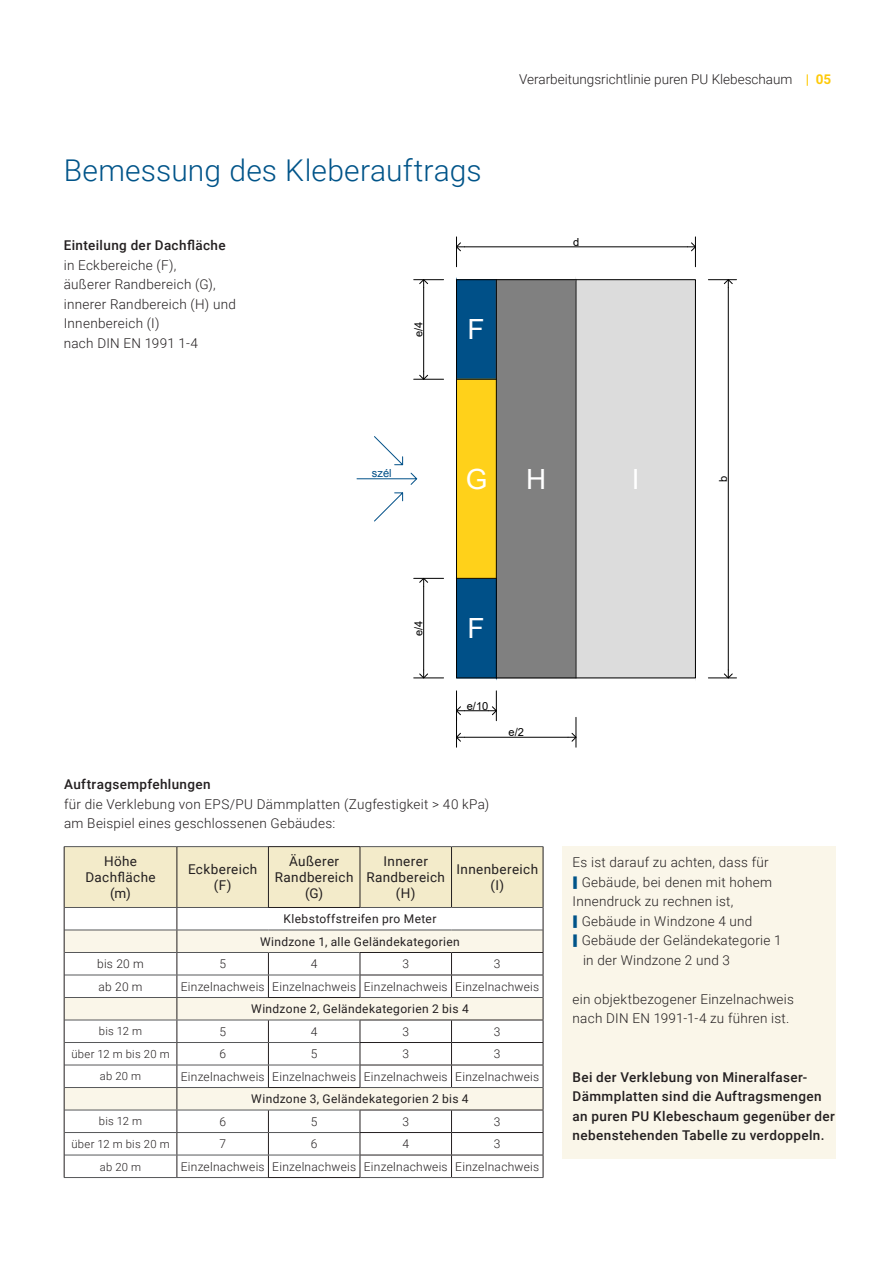
<style>
.page{position:relative;width:893px;height:1263px;background:#fff}
.page>*{position:absolute;margin:0;border:0;box-sizing:border-box;transform-origin:0 0}
.t1{font:300 30px "Roboto";letter-spacing:.005em;color:#005489}
.t2{font:27.75px "Arial";color:#fff}
.t3{font:300 13.5px "Roboto";letter-spacing:.02em;color:#231f20}
.t4{font:500 13.5px/19.5px "Roboto";letter-spacing:.03em;color:#231f20}
.Tabellenkörper{font:13.5px "Roboto";letter-spacing:.03em;color:#231f20}
.t5{font:300 13.5px "Roboto";color:#231f20}
.Tabellenkörper-2{font:300 12px "Roboto";letter-spacing:.025em;color:#231f20}
.Tabellenkörper-3{font:12px "Roboto";letter-spacing:.03em;color:#231f20}
.Tabellenkörper-4{font:300 11.25px "Roboto";letter-spacing:.025em;color:#231f20}
.t6{font:11.1px "Arial";color:#000}
.t7{font:11.1px "Arial";color:#005088}
.s1{font-weight:700;color:#feca0a}
</style>
<div class="page">
<div style="left:562px;top:846px;width:274px;height:312px;background:#faf6e9"></div>
<hr style="left:64px;top:846px;width:113px;height:1px;background:#57585a">
<hr style="left:177px;top:846px;width:91px;height:1px;background:#57585a">
<hr style="left:360px;top:846px;width:91px;height:1px;background:#57585a">
<hr style="left:451px;top:846px;width:92px;height:1px;background:#57585a">
<hr style="left:64px;top:1177px;width:113px;height:1px;background:#57585a">
<hr style="left:177px;top:1177px;width:91px;height:1px;background:#57585a">
<hr style="left:360px;top:1177px;width:91px;height:1px;background:#57585a">
<hr style="left:451px;top:1177px;width:92px;height:1px;background:#57585a">
<hr style="left:268px;top:846px;width:92px;height:1px;background:#231f20">
<hr style="left:268px;top:1177px;width:92px;height:1px;background:#231f20">
<svg style="left:64px;top:847px;width:480px;height:330px"></svg>
<div style="left:577px;top:281px;width:119px;height:398px;background:#dcdcdc"></div>
<svg style="left:456px;top:281px;width:121px;height:398px"></svg>
<div style="left:456px;top:279px;width:240px;height:399px;border:1px solid #000"></div>
<hr style="left:576px;top:280px;width:1px;height:398px;background:#000">
<hr style="left:496px;top:280px;width:1px;height:398px;background:#000">
<hr style="left:456px;top:578px;width:40px;height:1px;background:#000">
<hr style="left:456px;top:379px;width:40px;height:1px;background:#000">
<hr style="left:456px;top:237px;width:1px;height:30px;background:#000">
<hr style="left:695px;top:237px;width:1px;height:30px;background:#000">
<hr style="left:464px;top:246px;width:223px;height:1px;background:#000">
<svg style="left:457px;top:242px;width:7px;height:10px"></svg>
<svg style="left:687px;top:242px;width:9px;height:10px"></svg>
<hr style="left:728px;top:288px;width:1px;height:382px;background:#000">
<svg style="left:708px;top:670px;width:28px;height:9px"></svg>
<svg style="left:708px;top:279px;width:28px;height:9px"></svg>
<hr style="left:496px;top:691px;width:1px;height:30px;background:#000">
<hr style="left:456px;top:691px;width:1px;height:30px;background:#000">
<svg style="left:457px;top:706px;width:40px;height:10px"></svg>
<hr style="left:576px;top:717px;width:1px;height:30px;background:#000">
<hr style="left:456px;top:717px;width:1px;height:30px;background:#000">
<hr style="left:464px;top:737px;width:104px;height:1px;background:#000">
<svg style="left:568px;top:732px;width:9px;height:10px"></svg>
<svg style="left:457px;top:732px;width:7px;height:10px"></svg>
<hr style="left:414px;top:279px;width:30px;height:1px;background:#000">
<hr style="left:414px;top:379px;width:30px;height:1px;background:#000">
<hr style="left:423px;top:288px;width:1px;height:83px;background:#000">
<svg style="left:419px;top:279px;width:10px;height:9px"></svg>
<svg style="left:419px;top:371px;width:10px;height:9px"></svg>
<hr style="left:414px;top:677px;width:30px;height:1px;background:#000">
<hr style="left:414px;top:578px;width:30px;height:1px;background:#000">
<hr style="left:423px;top:586px;width:1px;height:84px;background:#000">
<svg style="left:419px;top:670px;width:10px;height:9px"></svg>
<svg style="left:419px;top:577px;width:10px;height:9px"></svg>
<svg style="left:356px;top:472px;width:62px;height:13px"></svg>
<svg style="left:374px;top:492px;width:30px;height:30px"></svg>
<svg style="left:374px;top:436px;width:30px;height:29px"></svg>
<p class="t1" style="left:64px;top:149px;width:419px">Bemessung des Kleberauftrags</p>
<p class="t4" style="left:64px;top:235px;width:163px">Einteilung der Dachfläche</p>
<p class="t3" style="left:64px;top:255px;width:114px">in Eckbereiche (F),</p>
<p class="t3" style="left:64px;top:275px;width:153px">äußerer Randbereich (G),</p>
<p class="t3" style="left:64px;top:294px;width:174px">innerer Randbereich (H) und</p>
<p class="t3" style="left:64px;top:314px;width:97px">Innenbereich (I)</p>
<p class="t3" style="left:64px;top:333px;width:136px">nach DIN EN 1991 1-4</p>
<p class="t6" style="left:411px;top:337px;width:17px;rotate:-90deg">e/4</p>
<p class="t2" style="left:467px;top:310px;width:18px">F</p>
<p class="t5" style="left:519px;top:70px;width:314px">Verarbeitungsrichtlinie puren PU Klebeschaum <span class="s1">| 05</span></p>
<p class="t6" style="left:573px;top:234px;width:8px">d</p>
<p class="t7" style="left:372px;top:466px;width:21px">szél</p>
<p class="t2" style="left:466px;top:460px;width:23px">G</p>
<p class="t2" style="left:526px;top:460px;width:22px">H</p>
<p class="t2" style="left:632px;top:460px;width:9px">I</p>
<p class="t6" style="left:411px;top:636px;width:17px;rotate:-90deg">e/4</p>
<p class="t2" style="left:467px;top:609px;width:18px">F</p>
<p class="t6" style="left:467px;top:698px;width:23px">e/10</p>
<p class="t6" style="left:509px;top:725px;width:17px">e/2</p>
<p class="t4" style="left:64px;top:774px;width:148px">Auftragsempfehlungen</p>
<p class="t3" style="left:64px;top:794px;width:427px">für die Verklebung von EPS/PU Dämmplatten (Zugfestigkeit &gt; 40 kPa)</p>
<p class="t3" style="left:64px;top:814px;width:273px">am Beispiel eines geschlossenen Gebäudes:</p>
<p class="t6" style="left:716px;top:482px;width:8px;rotate:-90deg">b</p>
<p class="Tabellenkörper" style="left:104px;top:852px;width:35px">Höhe</p>
<p class="Tabellenkörper" style="left:85px;top:868px;width:72px">Dachfläche</p>
<p class="Tabellenkörper" style="left:110px;top:884px;width:22px">(m)</p>
<p class="Tabellenkörper" style="left:188px;top:860px;width:71px">Eckbereich</p>
<p class="Tabellenkörper" style="left:214px;top:876px;width:19px">(F)</p>
<p class="Tabellenkörper" style="left:289px;top:852px;width:51px">Äußerer</p>
<p class="Tabellenkörper" style="left:275px;top:868px;width:80px">Randbereich</p>
<p class="Tabellenkörper" style="left:305px;top:884px;width:20px">(G)</p>
<p class="Tabellenkörper" style="left:384px;top:852px;width:46px">Innerer</p>
<p class="Tabellenkörper" style="left:366px;top:868px;width:80px">Randbereich</p>
<p class="Tabellenkörper" style="left:396px;top:884px;width:21px">(H)</p>
<p class="Tabellenkörper" style="left:456px;top:860px;width:83px">Innenbereich</p>
<p class="Tabellenkörper" style="left:490px;top:876px;width:15px">(I)</p>
<p class="Tabellenkörper-3" style="left:283px;top:910px;width:155px">Klebstoffstreifen pro Meter</p>
<p class="Tabellenkörper-3" style="left:260px;top:933px;width:201px">Windzone 1, alle Geländekategorien</p>
<p class="Tabellenkörper-2" style="left:97px;top:955px;width:48px">bis 20 m</p>
<p class="Tabellenkörper-2" style="left:219px;top:955px;width:8px">5</p>
<p class="Tabellenkörper-2" style="left:311px;top:955px;width:8px">4</p>
<p class="Tabellenkörper-2" style="left:402px;top:955px;width:8px">3</p>
<p class="Tabellenkörper-2" style="left:494px;top:955px;width:8px">3</p>
<p class="Tabellenkörper-2" style="left:98px;top:978px;width:46px">ab 20 m</p>
<p class="Tabellenkörper-2" style="left:181px;top:978px;width:85px">Einzelnachweis</p>
<p class="Tabellenkörper-2" style="left:272px;top:978px;width:85px">Einzelnachweis</p>
<p class="Tabellenkörper-2" style="left:364px;top:978px;width:85px">Einzelnachweis</p>
<p class="Tabellenkörper-2" style="left:455px;top:978px;width:85px">Einzelnachweis</p>
<p class="Tabellenkörper-3" style="left:251px;top:1000px;width:219px">Windzone 2, Geländekategorien 2 bis 4</p>
<p class="Tabellenkörper-4" style="left:99px;top:1023px;width:45px">bis 12 m</p>
<p class="Tabellenkörper-2" style="left:219px;top:1023px;width:8px">5</p>
<p class="Tabellenkörper-2" style="left:311px;top:1023px;width:8px">4</p>
<p class="Tabellenkörper-2" style="left:402px;top:1023px;width:8px">3</p>
<p class="Tabellenkörper-2" style="left:494px;top:1023px;width:8px">3</p>
<p class="Tabellenkörper-4" style="left:71px;top:1046px;width:100px">über 12 m bis 20 m</p>
<p class="Tabellenkörper-2" style="left:219px;top:1045px;width:8px">6</p>
<p class="Tabellenkörper-2" style="left:311px;top:1045px;width:8px">5</p>
<p class="Tabellenkörper-2" style="left:402px;top:1045px;width:8px">3</p>
<p class="Tabellenkörper-2" style="left:494px;top:1045px;width:8px">3</p>
<p class="Tabellenkörper-4" style="left:100px;top:1068px;width:43px">ab 20 m</p>
<p class="Tabellenkörper-2" style="left:181px;top:1068px;width:85px">Einzelnachweis</p>
<p class="Tabellenkörper-2" style="left:272px;top:1068px;width:85px">Einzelnachweis</p>
<p class="Tabellenkörper-2" style="left:364px;top:1068px;width:85px">Einzelnachweis</p>
<p class="Tabellenkörper-2" style="left:455px;top:1068px;width:85px">Einzelnachweis</p>
<p class="Tabellenkörper-3" style="left:251px;top:1090px;width:219px">Windzone 3, Geländekategorien 2 bis 4</p>
<p class="Tabellenkörper-4" style="left:99px;top:1113px;width:45px">bis 12 m</p>
<p class="Tabellenkörper-2" style="left:219px;top:1113px;width:8px">6</p>
<p class="Tabellenkörper-2" style="left:311px;top:1113px;width:8px">5</p>
<p class="Tabellenkörper-2" style="left:402px;top:1113px;width:8px">3</p>
<p class="Tabellenkörper-2" style="left:494px;top:1113px;width:8px">3</p>
<p class="Tabellenkörper-4" style="left:71px;top:1136px;width:100px">über 12 m bis 20 m</p>
<p class="Tabellenkörper-2" style="left:219px;top:1135px;width:8px">7</p>
<p class="Tabellenkörper-2" style="left:311px;top:1135px;width:8px">6</p>
<p class="Tabellenkörper-2" style="left:402px;top:1135px;width:8px">4</p>
<p class="Tabellenkörper-2" style="left:494px;top:1135px;width:8px">3</p>
<p class="Tabellenkörper-4" style="left:100px;top:1158px;width:43px">ab 20 m</p>
<p class="Tabellenkörper-2" style="left:181px;top:1158px;width:85px">Einzelnachweis</p>
<p class="Tabellenkörper-2" style="left:272px;top:1158px;width:85px">Einzelnachweis</p>
<p class="Tabellenkörper-2" style="left:364px;top:1158px;width:85px">Einzelnachweis</p>
<p class="Tabellenkörper-2" style="left:455px;top:1158px;width:85px">Einzelnachweis</p>
<p class="t3" style="left:573px;top:853px;width:198px">Es ist darauf zu achten, dass für</p>
<p class="t3" style="left:582px;top:872px;width:192px">Gebäude, bei denen mit hohem</p>
<p class="t3" style="left:573px;top:892px;width:162px">Innendruck zu rechnen ist,</p>
<p class="t3" style="left:582px;top:911px;width:172px">Gebäude in Windzone 4 und</p>
<p class="t3" style="left:582px;top:931px;width:201px">Gebäude der Geländekategorie 1</p>
<p class="t3" style="left:583px;top:950px;width:149px">in der Windzone 2 und 3</p>
<p class="t3" style="left:573px;top:989px;width:223px">ein objektbezogener Einzelnachweis</p>
<p class="t3" style="left:573px;top:1009px;width:218px">nach DIN EN 1991-1-4 zu führen ist.</p>
<p class="t4" style="left:573px;top:1066px;width:236px">Bei der Verklebung von Mineralfaser-</p>
<p class="t4" style="left:573px;top:1086px;width:251px">Dämmplatten sind die Auftragsmengen</p>
<p class="t4" style="left:573px;top:1105px;width:264px">an puren PU Klebeschaum gegenüber der nebenstehenden Tabelle zu verdoppeln.</p>
</div>
